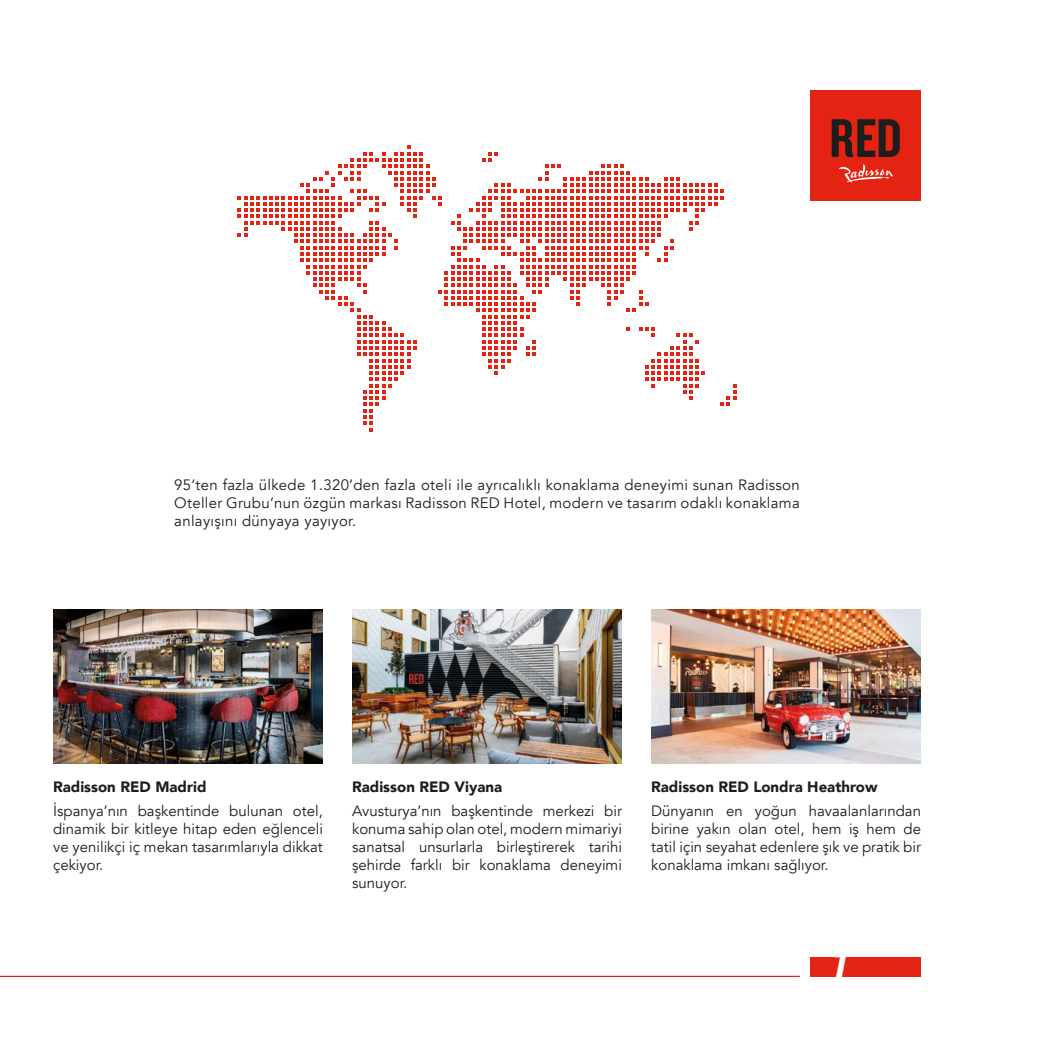
<style>
.page{position:relative;width:1063px;height:1063px;background:#fff}
.page>*{position:absolute;margin:0;border:0;box-sizing:border-box;transform-origin:0 0}
.t1{font:30px "Impact";color:#fff}
.t2{font:15px/18px "Avenir";color:#1d1d1b;text-align:justify}
.t3{font:900 15px "Avenir";color:#1d1d1b}
</style>
<div class="page">
<hr style="left:0;top:976px;width:800px;height:1px;background:#e42313">
<div style="left:810px;top:957px;width:111px;height:20px;background:#e42313"></div>
<div style="left:810px;top:90px;width:111px;height:111px;background:#e42313"></div>
<svg style="left:832px;top:119px;width:68px;height:38px"></svg>
<svg style="left:839px;top:164px;width:54px;height:19px"></svg>
<img style="left:53px;top:610px;width:270px;height:154px">
<img style="left:352px;top:610px;width:270px;height:154px">
<img style="left:651px;top:610px;width:270px;height:154px">
<svg style="left:238px;top:146px;width:498px;height:285px"></svg>
<p class="t2" style="left:174px;top:476px;width:627px">95’ten fazla ülkede 1.320’den fazla oteli ile ayrıcalıklı konaklama deneyimi sunan Radisson Oteller Grubu’nun özgün markası Radisson RED Hotel, modern ve tasarım odaklı konaklama anlayışını dünyaya yayıyor.</p>
<p class="t3" style="left:53px;top:774px;width:155px">Radisson RED Madrid</p>
<p class="t3" style="left:352px;top:774px;width:151px">Radisson RED Viyana</p>
<p class="t3" style="left:651px;top:774px;width:228px">Radisson RED Londra Heathrow</p>
<p class="t2" style="left:352px;top:802px;width:271px">Avusturya’nın başkentinde merkezi bir konuma sahip olan otel, modern mimariyi sanatsal unsurlarla birleştirerek tarihi şehirde farklı bir konaklama deneyimi sunuyor.</p>
<p class="t2" style="left:651px;top:802px;width:271px">Dünyanın en yoğun havaalanlarından birine yakın olan otel, hem iş hem de tatil için seyahat edenlere şık ve pratik bir konaklama imkanı sağlıyor.</p>
<p class="t2" style="left:53px;top:802px;width:271px">İspanya’nın başkentinde bulunan otel, dinamik bir kitleye hitap eden eğlenceli ve yenilikçi iç mekan tasarımlarıyla dikkat çekiyor.</p>
<h1 class="t1" style="left:834px;top:943px;width:13px">7</h1>
</div>
